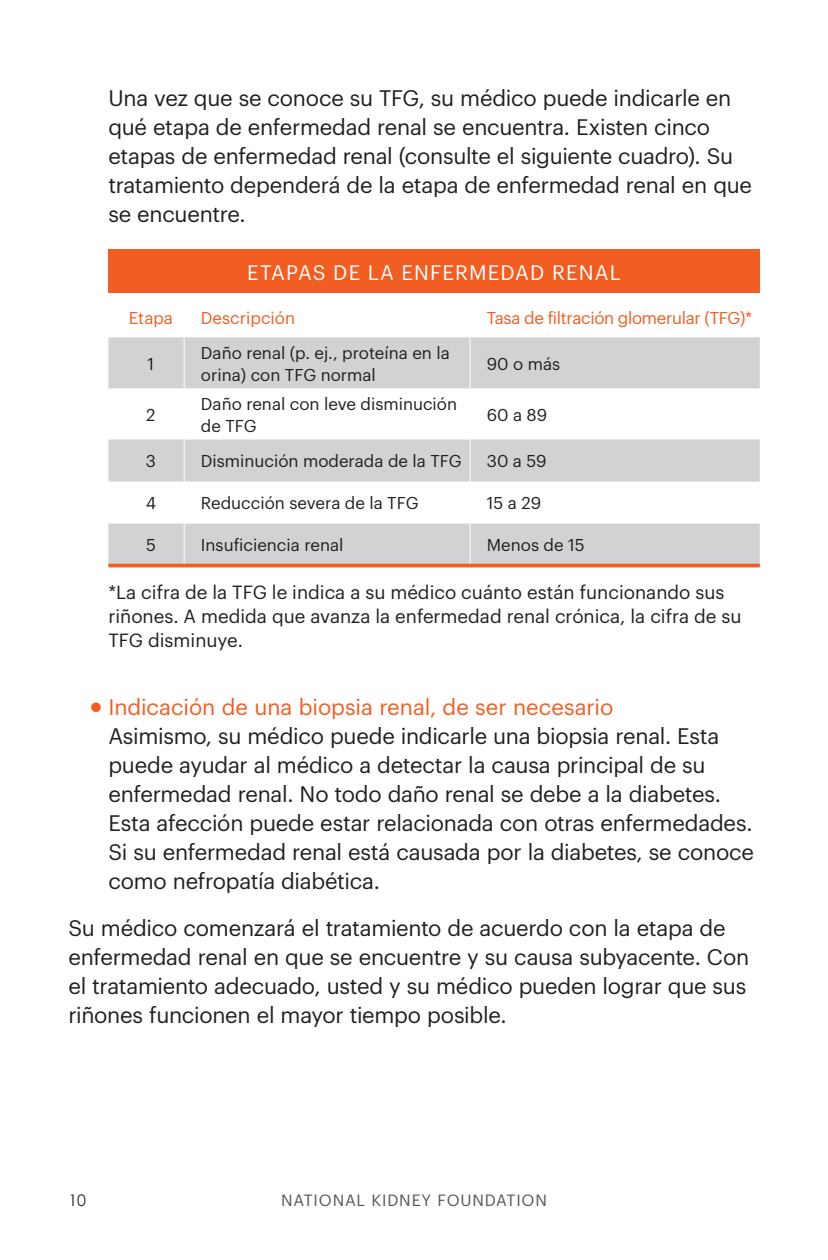
<style>
.page{position:relative;width:828px;height:1260px;background:#fff}
.page>*{position:absolute;margin:0;border:0;box-sizing:border-box;transform-origin:0 0}
.Body_Bulleted_List{font:22px/29px "Graphik";letter-spacing:-.01em;color:#231f20}
.Body{font:22px/29px "Graphik";letter-spacing:-.01em;color:#231f20}
.t1{font:22px "Graphik";color:#f25d21}
.t2{font:20.6px "Graphik";letter-spacing:.055em;color:#fff}
.t3{font:18.6px/24.2px "Graphik";color:#231f20}
.t4{font:16.8px/22.4px "Graphik";color:#231f20}
.t5{font:16.8px "Graphik";letter-spacing:-.02em;color:#f25d21}
.t6{font:16.8px "Graphik";color:#f25d21}
.t7{font:16px "Graphik";letter-spacing:.05em;color:#57585a}
.t8{font:16px "Century Gothic";color:#231f20}
.s1{font-family:"Century Gothic";font-weight:700;font-size:32px}
</style>
<div class="page">
<div style="left:108px;top:250px;width:652px;height:43px;background:#f25d21"></div>
<svg style="left:108px;top:337px;width:652px;height:227px;fill:#d1d2d4"></svg>
<hr style="left:184px;top:337px;width:1px;height:51px;background:#fff">
<hr style="left:470px;top:337px;width:1px;height:51px;background:#fff">
<hr style="left:184px;top:388px;width:1px;height:52px;background:#fff">
<hr style="left:470px;top:388px;width:1px;height:52px;background:#fff">
<hr style="left:184px;top:440px;width:1px;height:42px;background:#fff">
<hr style="left:470px;top:440px;width:1px;height:42px;background:#fff">
<hr style="left:184px;top:482px;width:1px;height:42px;background:#fff">
<hr style="left:470px;top:482px;width:1px;height:42px;background:#fff">
<hr style="left:184px;top:524px;width:1px;height:40px;background:#fff">
<hr style="left:470px;top:524px;width:1px;height:40px;background:#fff">
<hr style="left:108px;top:564px;width:76px;height:3px;background:#f25d21">
<hr style="left:184px;top:564px;width:286px;height:3px;background:#f25d21">
<hr style="left:470px;top:564px;width:290px;height:3px;background:#f25d21">
<p class="Body_Bulleted_List" style="left:108px;top:81px;width:645px">Una vez que se conoce su TFG, su médico puede indicarle en qué etapa de enfermedad renal se encuentra. Existen cinco etapas de enfermedad renal (consulte el siguiente cuadro). Su tratamiento dependerá de la etapa de enfermedad renal en que se encuentre.</p>
<p class="t2" style="left:247px;top:257px;width:375px">ETAPAS DE LA ENFERMEDAD RENAL</p>
<p class="t5" style="left:129px;top:305px;width:46px">Etapa</p>
<p class="t6" style="left:201px;top:305px;width:96px">Descripción</p>
<p class="t5" style="left:487px;top:305px;width:267px">Tasa de filtración glomerular (TFG)*</p>
<p class="t4" style="left:148px;top:351px;width:8px">1</p>
<p class="t4" style="left:201px;top:340px;width:250px">Daño renal (p. ej., proteína en la orina) con TFG normal</p>
<p class="t4" style="left:487px;top:351px;width:75px">90 o más</p>
<p class="t4" style="left:146px;top:402px;width:11px">2</p>
<p class="t4" style="left:201px;top:391px;width:258px">Daño renal con leve disminución de TFG</p>
<p class="t4" style="left:487px;top:402px;width:62px">60 a 89</p>
<p class="t4" style="left:146px;top:449px;width:12px">3</p>
<p class="t4" style="left:201px;top:449px;width:262px">Disminución moderada de la TFG</p>
<p class="t4" style="left:487px;top:449px;width:61px">30 a 59</p>
<p class="t4" style="left:146px;top:491px;width:12px">4</p>
<p class="t4" style="left:201px;top:491px;width:219px">Reducción severa de la TFG</p>
<p class="t4" style="left:487px;top:491px;width:56px">15 a 29</p>
<p class="t4" style="left:146px;top:533px;width:11px">5</p>
<p class="t4" style="left:201px;top:533px;width:144px">Insuficiencia renal</p>
<p class="t4" style="left:487px;top:533px;width:99px">Menos de 15</p>
<p class="t3" style="left:108px;top:579px;width:635px">*La cifra de la TFG le indica a su médico cuánto están funcionando sus riñones. A medida que avanza la enfermedad renal crónica, la cifra de su<br>TFG disminuye.</p>
<p class="t1" style="left:86px;top:691px;width:528px"><span class="s1">•</span>Indicación de una biopsia renal, de ser necesario</p>
<p class="Body_Bulleted_List" style="left:108px;top:720px;width:647px">Asimismo, su médico puede indicarle una biopsia renal. Esta puede ayudar al médico a detectar la causa principal de su enfermedad renal. No todo daño renal se debe a la diabetes.<br>Esta afección puede estar relacionada con otras enfermedades.<br>Si su enfermedad renal está causada por la diabetes, se conoce como nefropatía diabética.</p>
<p class="Body" style="left:68px;top:912px;width:682px">Su médico comenzará el tratamiento de acuerdo con la etapa de enfermedad renal en que se encuentre y su causa subyacente. Con el tratamiento adecuado, usted y su médico pueden lograr que sus riñones funcionen el mayor tiempo posible.</p>
<p class="t8" style="left:68px;top:1190px;width:19px">10</p>
<p class="t7" style="left:281px;top:1188px;width:267px">NATIONAL KIDNEY FOUNDATION</p>
</div>
